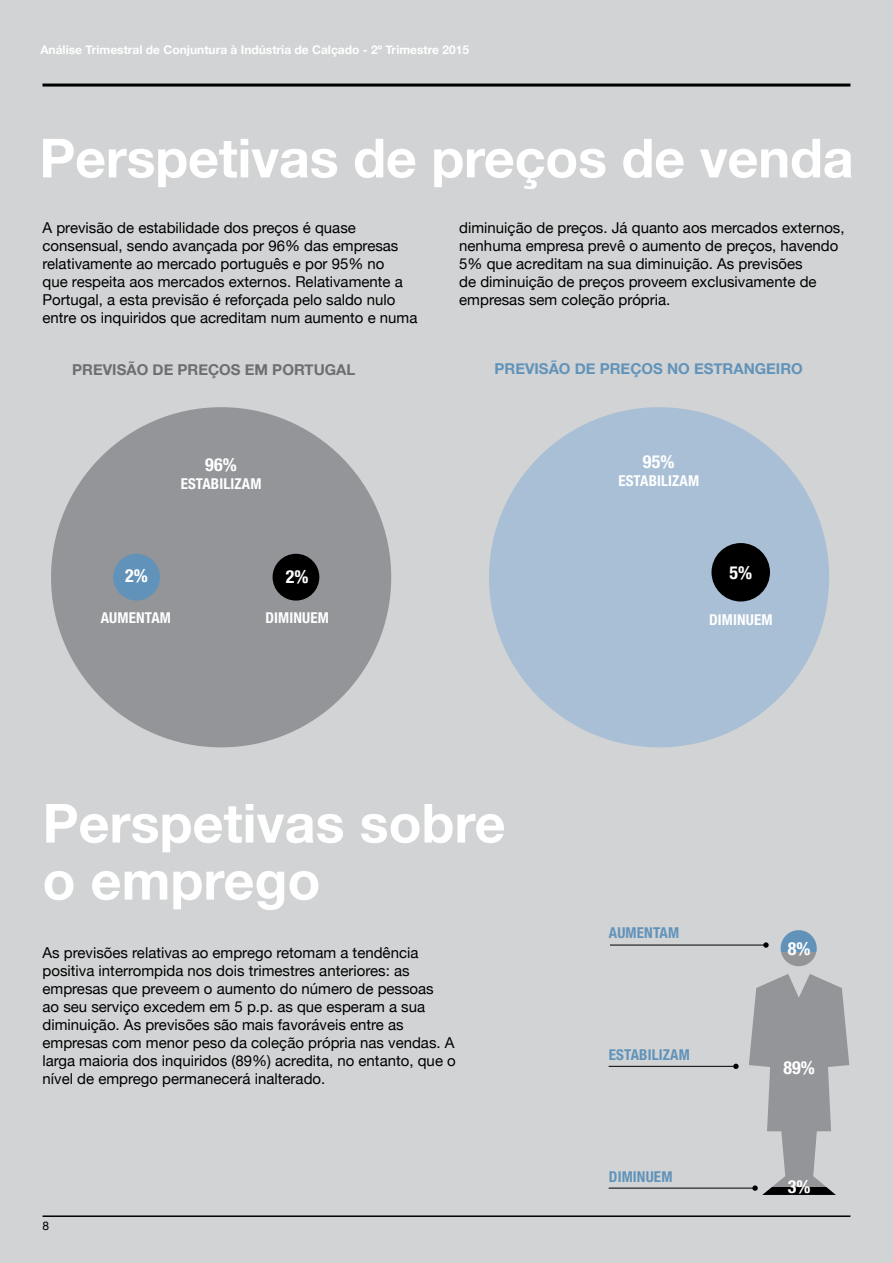
<style>
.page{position:relative;width:893px;height:1263px;background:#d1d3d4}
.page>*{position:absolute;margin:0;border:0;box-sizing:border-box;transform-origin:0 0}
.t1{font:700 54px/57px "Helvetica Neue";letter-spacing:-.005em;color:#fff}
.t2{font:700 condensed 18px "Helvetica Neue";color:#fff}
.t3{font:15px/18px "Helvetica Neue";color:#000}
.t4{font:700 condensed 15px "Helvetica Neue";letter-spacing:.01em;color:#fff}
.t5{font:700 15px "Helvetica Neue";color:#6193ba}
.t6{font:700 condensed 15px "Helvetica Neue";letter-spacing:.01em;color:#6193ba}
.t7{font:700 15px "Helvetica Neue";color:#6d6e71}
.t8{font:700 12px "Helvetica Neue";color:#fff}
.t9{font:12px "Helvetica Neue";color:#000}
</style>
<div class="page">
<hr style="left:43px;top:84px;width:807px;height:3px;background:#000">
<hr style="left:43px;top:1215px;width:807px;height:2px;background:#000">
<svg style="left:762px;top:1191px;width:74px;height:4px"></svg>
<svg style="left:782px;top:930px;width:34px;height:12px"></svg>
<div style="left:51px;top:407px;width:340px;height:340px;background:#939598;border-radius:50%"></div>
<div style="left:273px;top:554px;width:46px;height:47px;background:#000;border-radius:50%"></div>
<hr style="left:609px;top:1066px;width:127px;height:1px;background:#000">
<svg style="left:733px;top:1064px;width:6px;height:5px"></svg>
<hr style="left:609px;top:1188px;width:146px;height:1px;background:#000">
<div style="left:489px;top:407px;width:340px;height:340px;background:#a9bfd6;border-radius:50%"></div>
<div style="left:711px;top:543px;width:59px;height:58px;background:#000;border-radius:50%"></div>
<div style="left:113px;top:554px;width:47px;height:47px;background:#6193ba;border-radius:50%"></div>
<hr style="left:610px;top:945px;width:156px;height:1px;background:#000">
<svg style="left:749px;top:942px;width:100px;height:249px"></svg>
<p class="t8" style="left:40px;top:42px;width:430px">Análise Trimestral de Conjuntura à Indústria de Calçado - 2º Trimestre 2015</p>
<h1 class="t1" style="left:39px;top:128px;width:816px">Perspetivas de preços de venda</h1>
<p class="t3" style="left:459px;top:219px;width:387px">diminuição de preços. Já quanto aos mercados externos, nenhuma empresa prevê o aumento de preços, havendo 5% que acreditam na sua diminuição. As previsões<br>de diminuição de preços proveem exclusivamente de empresas sem coleção própria.</p>
<p class="t3" style="left:43px;top:219px;width:376px">A previsão de estabilidade dos preços é quase consensual, sendo avançada por 96% das empresas relativamente ao mercado português e por 95% no<br>que respeita aos mercados externos. Relativamente a Portugal, a esta previsão é reforçada pelo saldo nulo entre os inquiridos que acreditam num aumento e numa</p>
<p class="t7" style="left:72px;top:360px;width:285px">PREVISÃO DE PREÇOS EM PORTUGAL</p>
<p class="t5" style="left:494px;top:359px;width:310px">PREVISÃO DE PREÇOS NO ESTRANGEIRO</p>
<p class="t2" style="left:125px;top:565px;width:24px">2%</p>
<p class="t2" style="left:205px;top:454px;width:33px">96%</p>
<p class="t4" style="left:181px;top:475px;width:82px">ESTABILIZAM</p>
<p class="t2" style="left:286px;top:565px;width:24px">2%</p>
<p class="t2" style="left:643px;top:451px;width:33px">95%</p>
<p class="t4" style="left:618px;top:472px;width:82px">ESTABILIZAM</p>
<p class="t2" style="left:729px;top:562px;width:24px">5%</p>
<p class="t4" style="left:101px;top:608px;width:72px">AUMENTAM</p>
<p class="t4" style="left:709px;top:611px;width:65px">DIMINUEM</p>
<p class="t4" style="left:265px;top:608px;width:65px">DIMINUEM</p>
<h1 class="t1" style="left:43px;top:793px;width:465px">Perspetivas sobre o emprego</h1>
<p class="t3" style="left:43px;top:944px;width:415px">As previsões relativas ao emprego retomam a tendência positiva interrompida nos dois trimestres anteriores: as empresas que preveem o aumento do número de pessoas<br>ao seu serviço excedem em 5 p.p. as que esperam a sua diminuição. As previsões são mais favoráveis entre as empresas com menor peso da coleção própria nas vendas. A larga maioria dos inquiridos (89%) acredita, no entanto, que o nível de emprego permanecerá inalterado.</p>
<p class="t9" style="left:43px;top:1218px;width:8px">8</p>
<p class="t6" style="left:609px;top:924px;width:10px">AUMENTAM</p>
<p class="t6" style="left:609px;top:1046px;width:82px">ESTABILIZAM</p>
<p class="t6" style="left:609px;top:1167px;width:65px">DIMINUEM</p>
<p class="t2" style="left:788px;top:937px;width:24px">8%</p>
<p class="t2" style="left:783px;top:1057px;width:33px">89%</p>
<p class="t2" style="left:788px;top:1176px;width:24px">3%</p>
</div>
